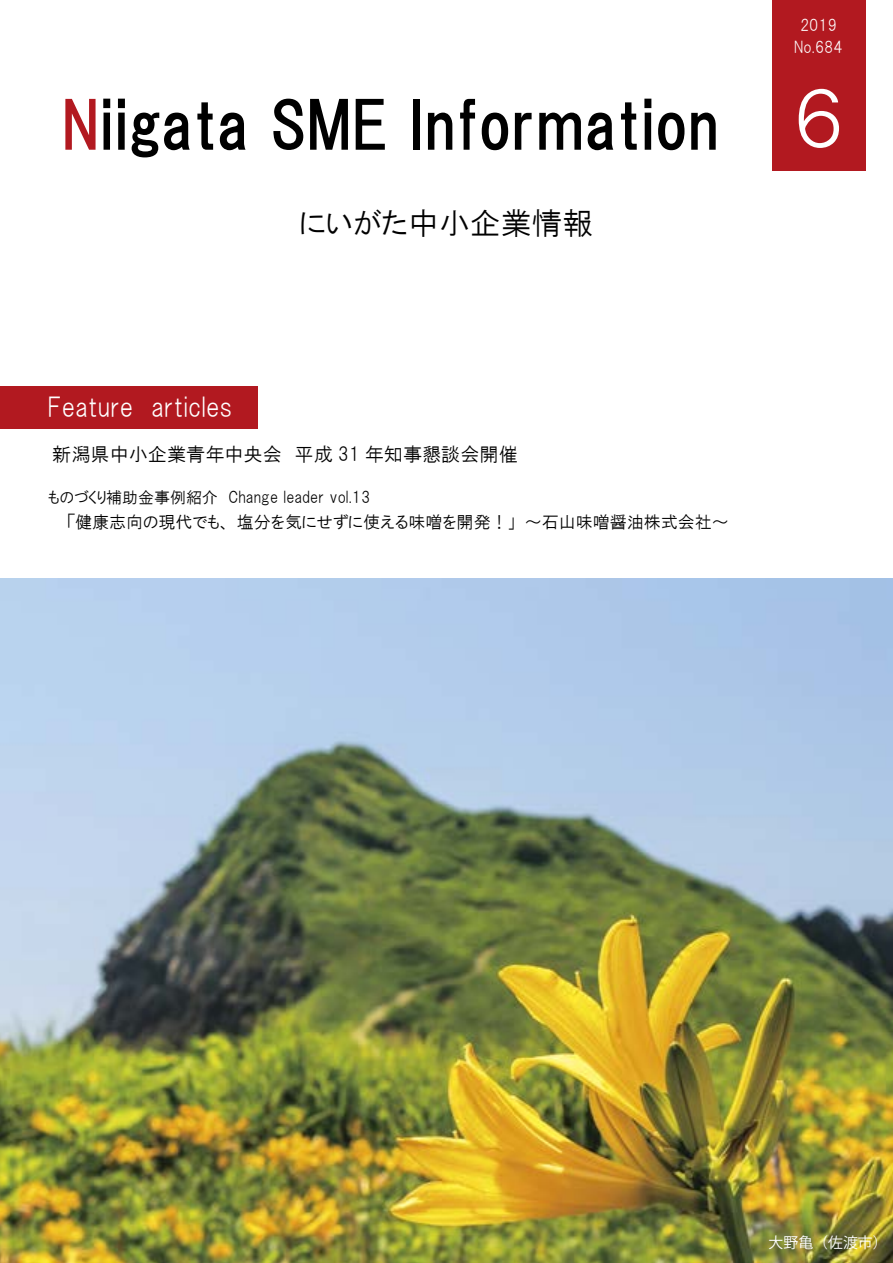
<style>
.page{position:relative;width:893px;height:1263px;background:#fff}
.page>*{position:absolute;margin:0;border:0;box-sizing:border-box;transform-origin:0 0}
.t1{font:77.55px "HGP Gothic M";color:#fff}
.t2{font:63.75px "HGS Gothic E";color:#000}
.t3{font:30.9px "HGP Gothic M";color:#000}
.t4{font:26.55px "HGP Gothic M";color:#fff}
.t5{font:19.2px "HGP Gothic M";color:#000}
.t6{font:16.95px "HGP Gothic M";color:#000}
.t7{font:15.9px "HGP Gothic M";color:#000}
.t8{font:15.9px "HGP Gothic M";color:#fff}
.t9{font:14.85px "Koz Go Pr 6 N";color:#fff}
.s1{color:#b21920}
.s2{font-family:"Koz Go Pr 6 N";font-size:19.2px}
</style>
<div class="page">
<div style="left:0;top:387px;width:257px;height:42px;background:#b21920"></div>
<div style="left:772px;top:0;width:93px;height:170px;background:#b21920"></div>
<img style="left:0;top:578px;width:893px;height:685px">
<h2 class="t2" style="left:62px;top:94px;width:659px"><span class="s1">N</span>iigata SME Information</h2>
<h3 class="t3" style="left:300px;top:207px;width:295px">にいがた中小企業情報</h3>
<h3 class="t4" style="left:48px;top:394px;width:186px">Feature articles</h3>
<p class="t5" style="left:52px;top:444px;width:467px">新潟県中小企業青年中央会　平成 31 年知事懇談会開催</p>
<p class="t7" style="left:48px;top:489px;width:324px">ものづくり補助金事例紹介　Change leader vol.13</p>
<p class="t6" style="left:56px;top:514px;width:674px"><span class="s2">「</span>健康志向の現代でも、塩分を気にせずに使える味噌を開発！」～石山味噌醤油株式会社～</p>
<p class="t8" style="left:800px;top:18px;width:39px">2019</p>
<p class="t8" style="left:794px;top:39px;width:50px">No.684</p>
<h1 class="t1" style="left:793px;top:82px;width:53px">６</h1>
<p class="t9" style="left:769px;top:1234px;width:121px">大野亀（佐渡市）</p>
</div>
